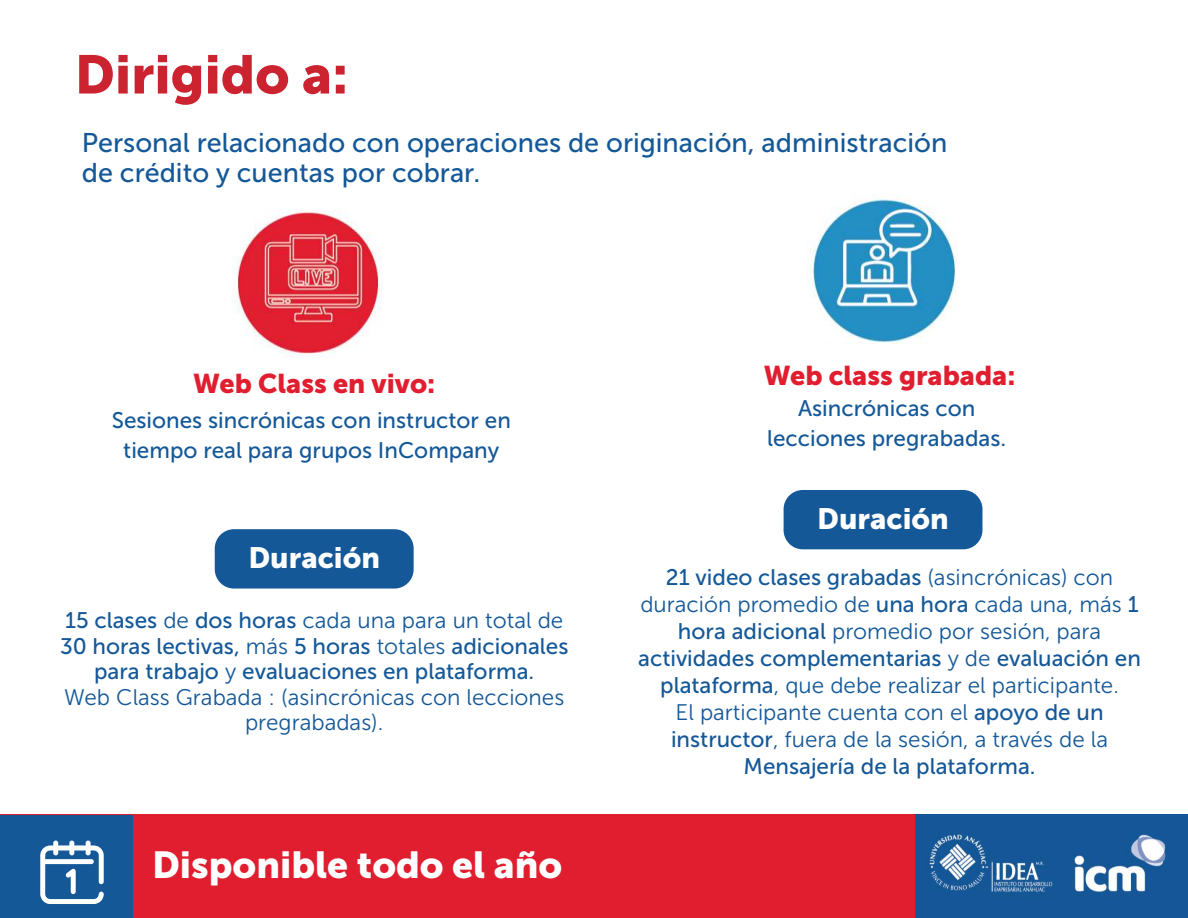
<style>
.page{position:relative;width:1188px;height:918px;background:#fff}
.page>*{position:absolute;margin:0;border:0;box-sizing:border-box;transform-origin:0 0}
.t1{font:54px "Museo Sans 900";color:#cc2331}
.t2{font:37.35px "Museo Sans 900";color:#fff}
.t3{font:29.25px "Museo Sans 900";color:#fff}
.t4{font:27px/30px "Museo Sans 500";color:#145898}
.t5{font:27px "Museo Sans 900";color:#e01e2f}
.t6{font:22.5px/30px "Museo Sans 500";color:#145898;text-align:center}
.t7{font:22.5px/27px "Museo Sans 300";color:#145898;text-align:center}
.s1{font-family:"Museo Sans 500"}
.s2{font-family:"Museo Sans 300"}
</style>
<div class="page">
<img style="left:232px;top:209px;width:150px;height:147px">
<img style="left:807px;top:196px;width:150px;height:147px">
<div style="left:215px;top:529px;width:199px;height:60px;background:#145898;border-radius:19px"></div>
<div style="left:784px;top:490px;width:198px;height:59px;background:#145898;border-radius:19px"></div>
<img style="left:915px;top:815px;width:273px;height:103px">
<div style="left:0;top:815px;width:915px;height:103px;background:#e01e2f"></div>
<div style="left:0;top:815px;width:133px;height:103px;background:#145898"></div>
<svg style="left:40px;top:840px;width:64px;height:64px"></svg>
<h1 class="t1" style="left:75px;top:44px;width:275px">Dirigido a:</h1>
<p class="t4" style="left:82px;top:128px;width:867px">Personal relacionado con operaciones de originación, administración de crédito y cuentas por cobrar.</p>
<p class="t5" style="left:193px;top:368px;width:244px">Web Class en vivo:</p>
<p class="t5" style="left:764px;top:360px;width:253px">Web class grabada:</p>
<p class="t6" style="left:112px;top:406px;width:401px">Sesiones sincrónicas con instructor en tiempo real para grupos InCompany</p>
<p class="t6" style="left:767px;top:393px;width:241px">Asincrónicas con lecciones pregrabadas.</p>
<h3 class="t3" style="left:248px;top:541px;width:133px">Duración</h3>
<p class="t7" style="left:65px;top:607px;width:500px"><span class="s1">15 clases</span> de <span class="s1">dos horas</span> cada una para un total de</p>
<p class="t6" style="left:60px;top:634px;width:510px;line-height:25.5px">30 horas lectivas, <span class="s2">más</span> 5 horas <span class="s2">totales</span> adicionales para trabajo <span class="s2">y</span> evaluaciones en plataforma.</p>
<p class="t7" style="left:64px;top:685px;width:502px;line-height:25.5px">Web Class Grabada : (asincrónicas con lecciones pregrabadas).</p>
<h2 class="t2" style="left:152px;top:844px;width:412px">Disponible todo el año</h2>
<h3 class="t3" style="left:817px;top:502px;width:133px">Duración</h3>
<p class="t6" style="left:666px;top:562px;width:449px">21 video clases grabadas <span class="s2">(asincrónicas) con</span></p>
<p class="t7" style="left:640px;top:591px;width:500px">duración promedio de <span class="s1">una hora</span> cada una, más <span class="s1">1 hora adicional</span> promedio por sesión, para</p>
<p class="t6" style="left:638px;top:643px;width:504px">actividades complementarias <span class="s2">y de</span> evaluación en</p>
<p class="t7" style="left:660px;top:672px;width:460px"><span class="s1">plataforma</span>, que debe realizar el participante.<br>El participante cuenta con el <span class="s1">apoyo de un instructor</span>, fuera de la sesión, a través de la</p>
<p class="t6" style="left:744px;top:751px;width:294px">Mensajería de la plataforma.</p>
</div>
